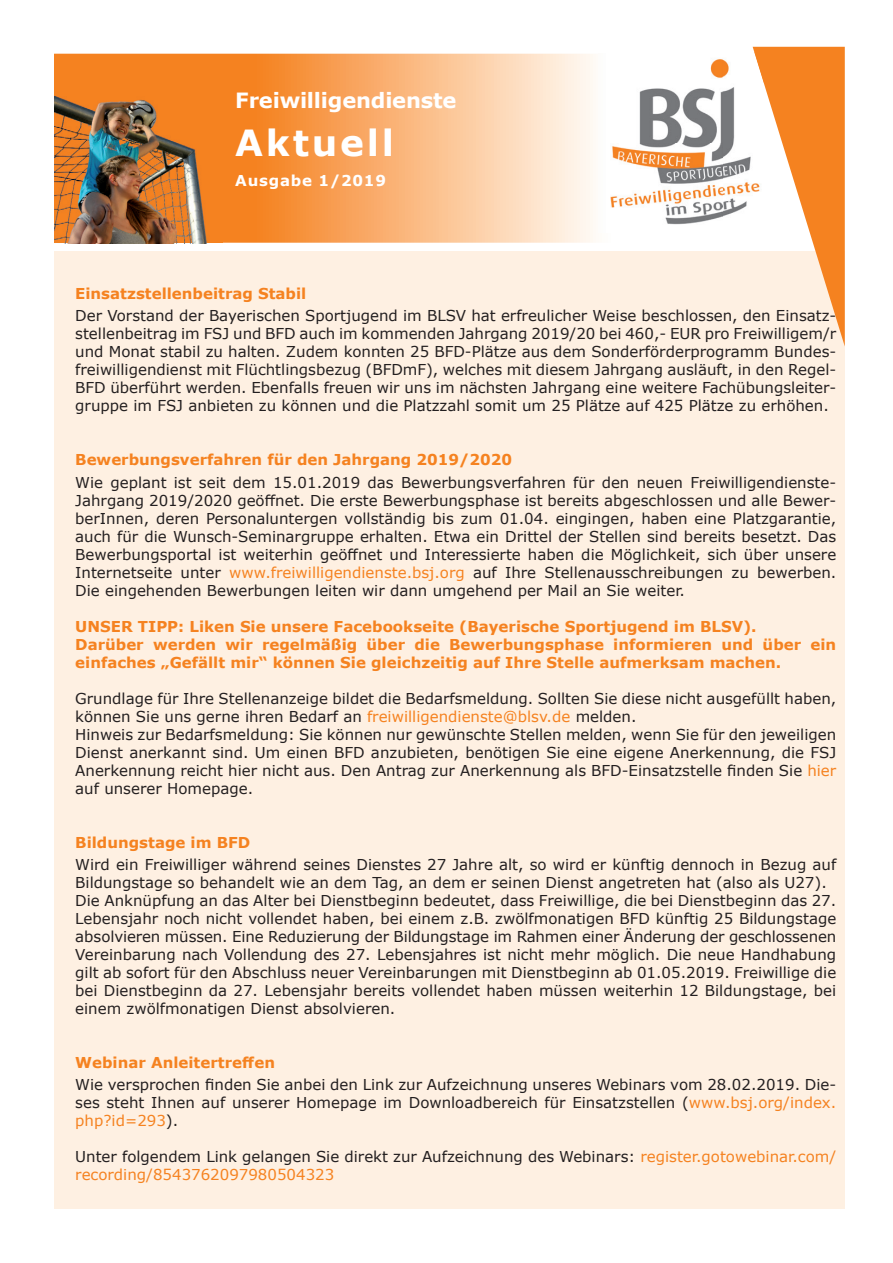
<style>
.page{position:relative;width:893px;height:1263px;background:#fff}
.page>*{position:absolute;margin:0;border:0;box-sizing:border-box;transform-origin:0 0}
.t1{font:700 36px "Verdana";letter-spacing:.075em;color:#fff}
.t2{font:700 21px "Verdana";letter-spacing:-.01em;color:#fff}
.t3{font:15px/18px "Verdana";color:#231f20;text-align:justify}
.t4{font:700 15px/18px "Verdana";color:#f58220}
.t5{font:700 15px "Verdana";letter-spacing:.05em;color:#fff}
.s1{color:#f58220}
</style>
<div class="page">
<svg style="left:54px;top:54px;width:539px;height:189px;background:#f9b77e"></svg>
<div style="left:54px;top:252px;width:791px;height:957px;background:#fef0e2"></div>
<svg style="left:753px;top:47px;width:92px;height:299px"></svg>
<img style="left:610px;top:54px;width:154px;height:179px">
<img style="left:754px;top:52px;width:10px;height:32px">
<img style="left:55px;top:57px;width:168px;height:187px">
<h2 class="t2" style="left:235px;top:86px;width:223px">Freiwilligendienste</h2>
<h1 class="t1" style="left:235px;top:117px;width:160px">Aktuell</h1>
<p class="t5" style="left:235px;top:170px;width:152px">Ausgabe 1/2019</p>
<p class="t4" style="left:75px;top:284px;width:233px">Einsatzstellenbeitrag Stabil</p>
<p class="t3" style="left:75px;top:307px;width:762px">Der Vorstand der Bayerischen Sportjugend im BLSV hat erfreulicher Weise beschlossen, den Einsatz&shy;stellenbeitrag im FSJ und BFD auch im kommenden Jahrgang 2019/20 bei 460,- EUR pro Freiwilligem/r und Monat stabil zu halten. Zudem konnten 25 BFD-Plätze aus dem Sonderförderprogramm Bundes&shy;freiwilligendienst mit Flüchtlingsbezug (BFDmF), welches mit diesem Jahrgang ausläuft, in den Regel-BFD überführt werden. Ebenfalls freuen wir uns im nächsten Jahrgang eine weitere Fachübungsleiter&shy;gruppe im FSJ anbieten zu können und die Platzzahl somit um 25 Plätze auf 425 Plätze zu erhöhen.</p>
<p class="t4" style="left:75px;top:451px;width:438px">Bewerbungsverfahren für den Jahrgang 2019/2020</p>
<p class="t3" style="left:75px;top:473px;width:762px">Wie geplant ist seit dem 15.01.2019 das Bewerbungsverfahren für den neuen Freiwilligendienste-Jahrgang 2019/2020 geöffnet. Die erste Bewerbungsphase ist bereits abgeschlossen und alle Bewer&shy;berInnen, deren Personaluntergen vollständig bis zum 01.04. eingingen, haben eine Platzgarantie, auch für die Wunsch-Seminargruppe erhalten. Etwa ein Drittel der Stellen sind bereits besetzt. Das Bewerbungsportal ist weiterhin geöffnet und Interessierte haben die Möglichkeit, sich über unsere Internetseite unter <span class="s1">www.freiwilligendienste.bsj.org</span> auf Ihre Stellenausschreibungen zu bewerben.<br>Die eingehenden Bewerbungen leiten wir dann umgehend per Mail an Sie weiter.</p>
<p class="t4" style="left:75px;top:617px;width:762px">UNSER TIPP: Liken Sie unsere Facebookseite (Bayerische Sportjugend im BLSV).<br>Darüber werden wir regelmäßig über die Bewerbungsphase informieren und über ein einfaches „Gefällt mir“ können Sie gleichzeitig auf Ihre Stelle aufmerksam machen.</p>
<p class="t3" style="left:75px;top:689px;width:763px;text-align:left">Grundlage für Ihre Stellenanzeige bildet die Bedarfsmeldung. Sollten Sie diese nicht ausgefüllt haben, können Sie uns gerne ihren Bedarf an <span class="s1">freiwilligendienste@blsv.de</span> melden.<br>Hinweis zur Bedarfsmeldung: Sie können nur gewünschte Stellen melden, wenn Sie für den jeweiligen Dienst anerkannt sind. Um einen BFD anzubieten, benötigen Sie eine eigene Anerkennung, die FSJ Anerkennung reicht hier nicht aus. Den Antrag zur Anerkennung als BFD-Einsatzstelle finden Sie <span class="s1">hier </span>auf unserer Homepage.</p>
<p class="t4" style="left:75px;top:833px;width:177px">Bildungstage im BFD</p>
<p class="t3" style="left:75px;top:855px;width:763px;text-align:left">Wird ein Freiwilliger während seines Dienstes 27 Jahre alt, so wird er künftig dennoch in Bezug auf Bildungstage so behandelt wie an dem Tag, an dem er seinen Dienst angetreten hat (also als U27).<br>Die Anknüpfung an das Alter bei Dienstbeginn bedeutet, dass Freiwillige, die bei Dienstbeginn das 27.<br>Lebensjahr noch nicht vollendet haben, bei einem z.B. zwölfmonatigen BFD künftig 25 Bildungstage absolvieren müssen. Eine Reduzierung der Bildungstage im Rahmen einer Änderung der geschlossenen Vereinbarung nach Vollendung des 27. Lebensjahres ist nicht mehr möglich. Die neue Handhabung gilt ab sofort für den Abschluss neuer Vereinbarungen mit Dienstbeginn ab 01.05.2019. Freiwillige die bei Dienstbeginn da 27. Lebensjahr bereits vollendet haben müssen weiterhin 12 Bildungstage, bei einem zwölfmonatigen Dienst absolvieren.</p>
<p class="t4" style="left:75px;top:1053px;width:201px">Webinar Anleitertreffen</p>
<p class="t3" style="left:75px;top:1075px;width:762px">Wie versprochen finden Sie anbei den Link zur Aufzeichnung unseres Webinars vom 28.02.2019. Die&shy;ses steht Ihnen auf unserer Homepage im Downloadbereich für Einsatzstellen (<span class="s1">www.bsj.org/index. php?id=293</span>).</p>
<p class="t3" style="left:75px;top:1147px;width:762px">Unter folgendem Link gelangen Sie direkt zur Aufzeichnung des Webinars: <span class="s1">register.gotowebinar.com/ recording/8543762097980504323</span></p>
</div>
